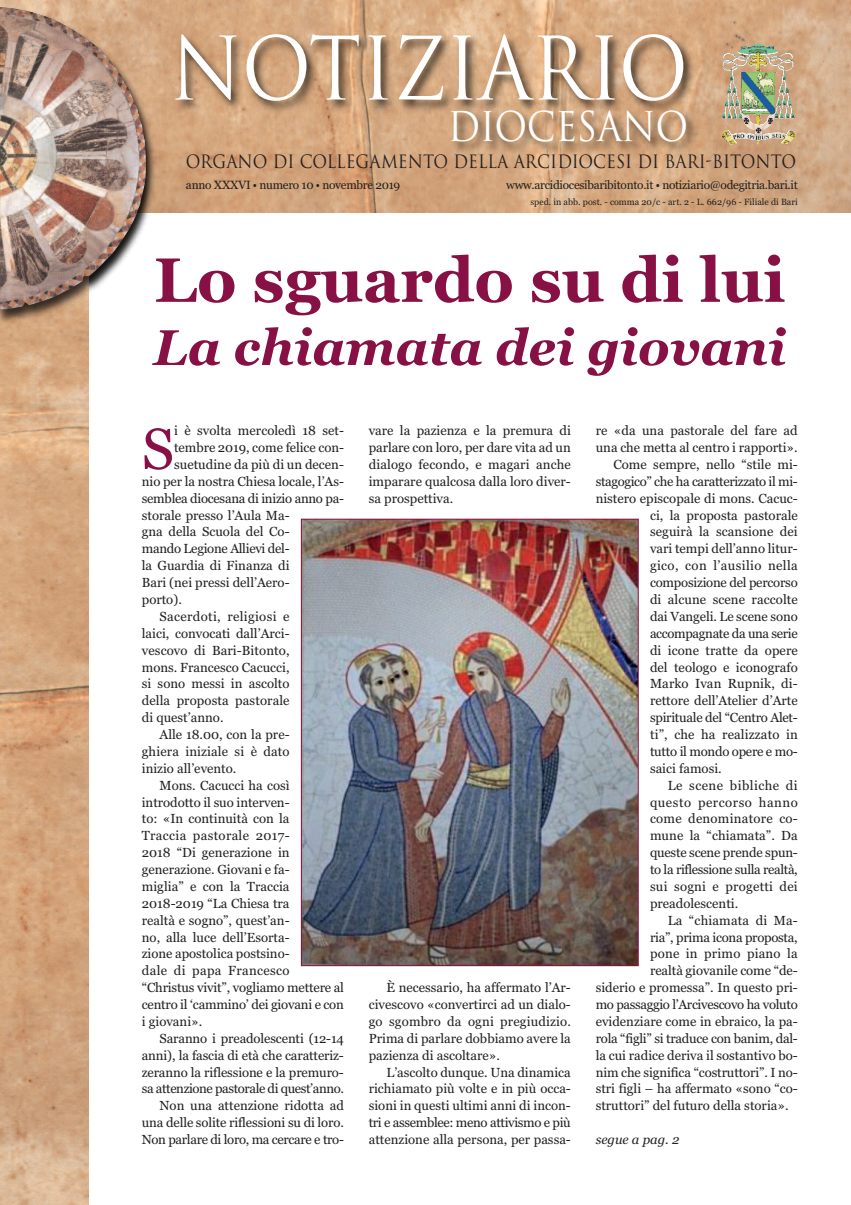
<style>
.page{position:relative;width:851px;height:1205px;background:#fff}
.page>*{position:absolute;margin:0;border:0;box-sizing:border-box;transform-origin:0 0}
.t1{font:85px "Trajan";letter-spacing:-.01em;color:#fff;scale:.9 1}
.t2{font:700 62.5px "Georgia";color:#871144}
.t3{font:57.75px "Georgia";color:#871144}
.t4{font:italic 700 50px "Georgia";color:#871144}
.t5{font:40px "Trajan";letter-spacing:-.01em;color:#fff;scale:.9 1}
.t6{font:18px "Trajan";color:#231f20;scale:.9 1}
.t7{font:13.12px/16.9px "Georgia";color:#231f20;text-align:justify}
.t8{font:13.12px "Georgia";letter-spacing:-.02em;color:#231f20}
.t9{font:13.12px "Georgia";letter-spacing:-.025em;color:#231f20}
.t10{font:13.12px "Georgia";letter-spacing:.025em;color:#231f20}
.t11{font:13.12px "Georgia";letter-spacing:-.03em;color:#231f20}
.t12{font:13.12px "Georgia";letter-spacing:.04em;color:#231f20}
.t13{font:13.12px "Georgia";letter-spacing:.02em;color:#231f20}
.t14{font:13.12px "Georgia";letter-spacing:.035em;color:#231f20}
.t15{font:italic 13.12px "Georgia";color:#231f20}
.t16{font:11.88px "Georgia";letter-spacing:-.025em;color:#231f20}
.t17{font:9px "Georgia";color:#231f20}
</style>
<div class="page">
<img style="left:0;top:332px;width:89px;height:873px">
<img style="left:0;top:0;width:850px;height:213px">
<img style="left:170px;top:10px;width:669px;height:178px">
<img style="left:0;top:1px;width:170px;height:331px">
<img style="left:0;top:7px;width:146px;height:303px">
<img style="left:303px;top:521px;width:333px;height:443px">
<div style="left:301px;top:519px;width:337px;height:447px;border:1px solid #871144"></div>
<h1 class="t1" style="left:170px;top:20px;width:577px">NOTIZIARIO</h1>
<h3 class="t5" style="left:447px;top:103px;width:269px">DIOCESANO</h3>
<h3 class="t6" style="left:186px;top:151px;width:679px">ORGANO DI COLLEGAMENTO DELLA ARCIDIOCESI DI BARI-BITONTO</h3>
<p class="t16" style="left:186px;top:178px;width:216px">anno XXXVI • numero 10 • novembre 2019</p>
<p class="t16" style="left:506px;top:178px;width:293px">www.arcidiocesibaribitonto.it • notiziario@odegitria.bari.it</p>
<p class="t17" style="left:530px;top:197px;width:269px">sped. in abb. post. - comma 20/c - art. 2 - L. 662/96 - Filiale di Bari</p>
<h2 class="t2" style="left:154px;top:244px;width:633px">Lo sguardo su di lui</h2>
<h3 class="t4" style="left:153px;top:318px;width:634px">La chiamata dei giovani</h3>
<h3 class="t3" style="left:142px;top:415px;width:34px">S</h3>
<p class="t7" style="left:174px;top:422px;width:171px">i è svolta mercoledì 18 set-</p>
<p class="t7" style="left:174px;top:439px;width:171px">tembre 2019, come felice con-</p>
<p class="t7" style="left:174px;top:456px;width:171px">suetudine da più di un decen-</p>
<p class="t7" style="left:142px;top:473px;width:203px">nio per la nostra Chiesa locale, l’As-</p>
<p class="t8" style="left:142px;top:490px;width:203px">semblea diocesana di inizio anno pa-</p>
<p class="t7" style="left:142px;top:507px;width:149px">storale presso l’Aula Ma-</p>
<p class="t7" style="left:142px;top:523px;width:149px">gna della Scuola del Co-</p>
<p class="t8" style="left:142px;top:541px;width:149px">mando Legione Allievi del-</p>
<p class="t7" style="left:142px;top:557px;width:149px">la Guardia di Finanza di</p>
<p class="t7" style="left:142px;top:574px;width:149px">Bari (nei pressi dell’Aero-</p>
<p class="t7" style="left:142px;top:591px;width:42px">porto).</p>
<p class="t10" style="left:159px;top:609px;width:131px">Sacerdoti, religiosi e</p>
<p class="t7" style="left:142px;top:625px;width:149px">laici, convocati dall’Arci-</p>
<p class="t7" style="left:142px;top:642px;width:149px">vescovo di Bari-Bitonto,</p>
<p class="t7" style="left:142px;top:658px;width:149px">mons. Francesco Cacucci,</p>
<p class="t7" style="left:142px;top:675px;width:149px">si sono messi in ascolto</p>
<p class="t7" style="left:142px;top:692px;width:149px">della proposta pastorale</p>
<p class="t7" style="left:142px;top:709px;width:83px">di quest’anno.</p>
<p class="t7" style="left:159px;top:726px;width:131px">Alle 18.00, con la pre-</p>
<p class="t7" style="left:142px;top:743px;width:149px">ghiera iniziale si è dato</p>
<p class="t7" style="left:142px;top:760px;width:96px">inizio all’evento.</p>
<p class="t7" style="left:159px;top:777px;width:131px">Mons. Cacucci ha così</p>
<p class="t7" style="left:142px;top:793px;width:149px">introdotto il suo interven-</p>
<p class="t7" style="left:142px;top:810px;width:149px">to: «In continuità con la</p>
<p class="t10" style="left:142px;top:828px;width:149px">Traccia pastorale 2017-</p>
<p class="t7" style="left:142px;top:844px;width:149px">2018 “Di generazione in</p>
<p class="t7" style="left:142px;top:861px;width:149px">generazione. Giovani e fa-</p>
<p class="t7" style="left:142px;top:878px;width:149px">miglia” e con la Traccia</p>
<p class="t7" style="left:142px;top:895px;width:149px">2018-2019 “La Chiesa tra</p>
<p class="t7" style="left:142px;top:912px;width:149px">realtà e sogno”, quest’an-</p>
<p class="t7" style="left:142px;top:928px;width:149px">no, alla luce dell’Esorta-</p>
<p class="t7" style="left:142px;top:945px;width:149px">zione apostolica postsino-</p>
<p class="t10" style="left:142px;top:963px;width:149px">dale di papa Francesco</p>
<p class="t7" style="left:142px;top:979px;width:203px">“Christus vivit”, vogliamo mettere al</p>
<p class="t7" style="left:142px;top:996px;width:203px">centro il ‘cammino’ dei giovani e con</p>
<p class="t7" style="left:142px;top:1013px;width:62px">i giovani».</p>
<p class="t7" style="left:159px;top:1030px;width:186px">Saranno i preadolescenti (12-14</p>
<p class="t7" style="left:142px;top:1047px;width:203px">anni), la fascia di età che caratteriz-</p>
<p class="t7" style="left:142px;top:1063px;width:203px">zeranno la riflessione e la premuro-</p>
<p class="t11" style="left:142px;top:1081px;width:203px">sa attenzione pastorale di quest’anno.</p>
<p class="t7" style="left:159px;top:1097px;width:186px">Non una attenzione ridotta ad</p>
<p class="t7" style="left:142px;top:1114px;width:203px">una delle solite riflessioni su di loro.</p>
<p class="t9" style="left:142px;top:1132px;width:203px">Non parlare di loro, ma cercare e tro-</p>
<p class="t7" style="left:369px;top:422px;width:203px">vare la pazienza e la premura di parlare con loro, per dare vita ad un dialogo fecondo, e magari anche imparare qualcosa dalla loro diver&shy;sa prospettiva.</p>
<p class="t7" style="left:369px;top:979px;width:203px;text-indent:18px">È necessario, ha affermato l’Ar&shy;civescovo «convertirci ad un dialo&shy;go sgombro da ogni pregiudizio.<br>Prima di parlare dobbiamo avere la pazienza di ascoltare».</p>
<p class="t7" style="left:369px;top:1063px;width:203px;text-indent:18px">L’ascolto dunque. Una dinamica richiamato più volte e in più occa&shy;sioni in questi ultimi anni di incon&shy;tri e assemblee: meno attivismo e più attenzione alla persona, per passa-</p>
<p class="t7" style="left:595px;top:422px;width:203px">re «da una pastorale del fare ad</p>
<p class="t7" style="left:595px;top:439px;width:203px">una che metta al centro i rapporti».</p>
<p class="t7" style="left:613px;top:456px;width:186px">Come sempre, nello “stile mi-</p>
<p class="t11" style="left:595px;top:474px;width:203px">stagogico” che ha caratterizzato il mi-</p>
<p class="t7" style="left:595px;top:490px;width:203px">nistero episcopale di mons. Cacuc-</p>
<p class="t7" style="left:650px;top:507px;width:149px">ci, la proposta pastorale</p>
<p class="t7" style="left:650px;top:523px;width:149px">seguirà la scansione dei</p>
<p class="t7" style="left:650px;top:540px;width:149px">vari tempi dell’anno litur-</p>
<p class="t10" style="left:650px;top:558px;width:149px">gico, con l’ausilio nella</p>
<p class="t8" style="left:650px;top:575px;width:149px">composizione del percorso</p>
<p class="t7" style="left:650px;top:591px;width:149px">di alcune scene raccolte</p>
<p class="t7" style="left:650px;top:608px;width:149px">dai Vangeli. Le scene sono</p>
<p class="t9" style="left:650px;top:625px;width:149px">accompagnate da una serie</p>
<p class="t7" style="left:650px;top:642px;width:149px">di icone tratte da opere</p>
<p class="t7" style="left:650px;top:658px;width:149px">del teologo e iconografo</p>
<p class="t7" style="left:650px;top:675px;width:149px">Marko Ivan Rupnik, di-</p>
<p class="t7" style="left:650px;top:692px;width:149px">rettore dell’Atelier d’Arte</p>
<p class="t8" style="left:650px;top:710px;width:149px">spirituale del “Centro Alet-</p>
<p class="t7" style="left:650px;top:726px;width:149px">ti”, che ha realizzato in</p>
<p class="t8" style="left:650px;top:744px;width:149px">tutto il mondo opere e mo-</p>
<p class="t7" style="left:650px;top:760px;width:73px">saici famosi.</p>
<p class="t14" style="left:667px;top:777px;width:131px">Le scene bibliche di</p>
<p class="t12" style="left:650px;top:794px;width:149px">questo percorso hanno</p>
<p class="t13" style="left:650px;top:811px;width:149px">come denominatore co-</p>
<p class="t7" style="left:650px;top:827px;width:149px">mune la “chiamata”. Da</p>
<p class="t7" style="left:650px;top:844px;width:149px">queste scene prende spun-</p>
<p class="t9" style="left:650px;top:862px;width:149px">to la riflessione sulla realtà,</p>
<p class="t7" style="left:650px;top:878px;width:149px">sui sogni e progetti dei</p>
<p class="t7" style="left:650px;top:895px;width:90px">preadolescenti.</p>
<p class="t7" style="left:667px;top:912px;width:131px">La “chiamata di Ma-</p>
<p class="t8" style="left:650px;top:929px;width:149px">ria”, prima icona proposta,</p>
<p class="t7" style="left:650px;top:945px;width:149px">pone in primo piano la</p>
<p class="t7" style="left:650px;top:962px;width:149px">realtà giovanile come “de-</p>
<p class="t7" style="left:595px;top:979px;width:203px">siderio e promessa”. In questo pri-</p>
<p class="t9" style="left:595px;top:997px;width:203px">mo passaggio l’Arcivescovo ha voluto</p>
<p class="t7" style="left:595px;top:1013px;width:203px">evidenziare come in ebraico, la pa-</p>
<p class="t8" style="left:595px;top:1030px;width:203px">rola “figli” si traduce con banim, dal-</p>
<p class="t7" style="left:595px;top:1047px;width:203px">la cui radice deriva il sostantivo bo-</p>
<p class="t7" style="left:595px;top:1063px;width:203px">nim che significa “costruttori”. I no-</p>
<p class="t7" style="left:595px;top:1080px;width:203px">stri figli – ha affermato «sono “co-</p>
<p class="t7" style="left:595px;top:1097px;width:194px">struttori” del futuro della storia».</p>
<p class="t15" style="left:595px;top:1132px;width:85px">segue a pag. 2</p>
</div>
